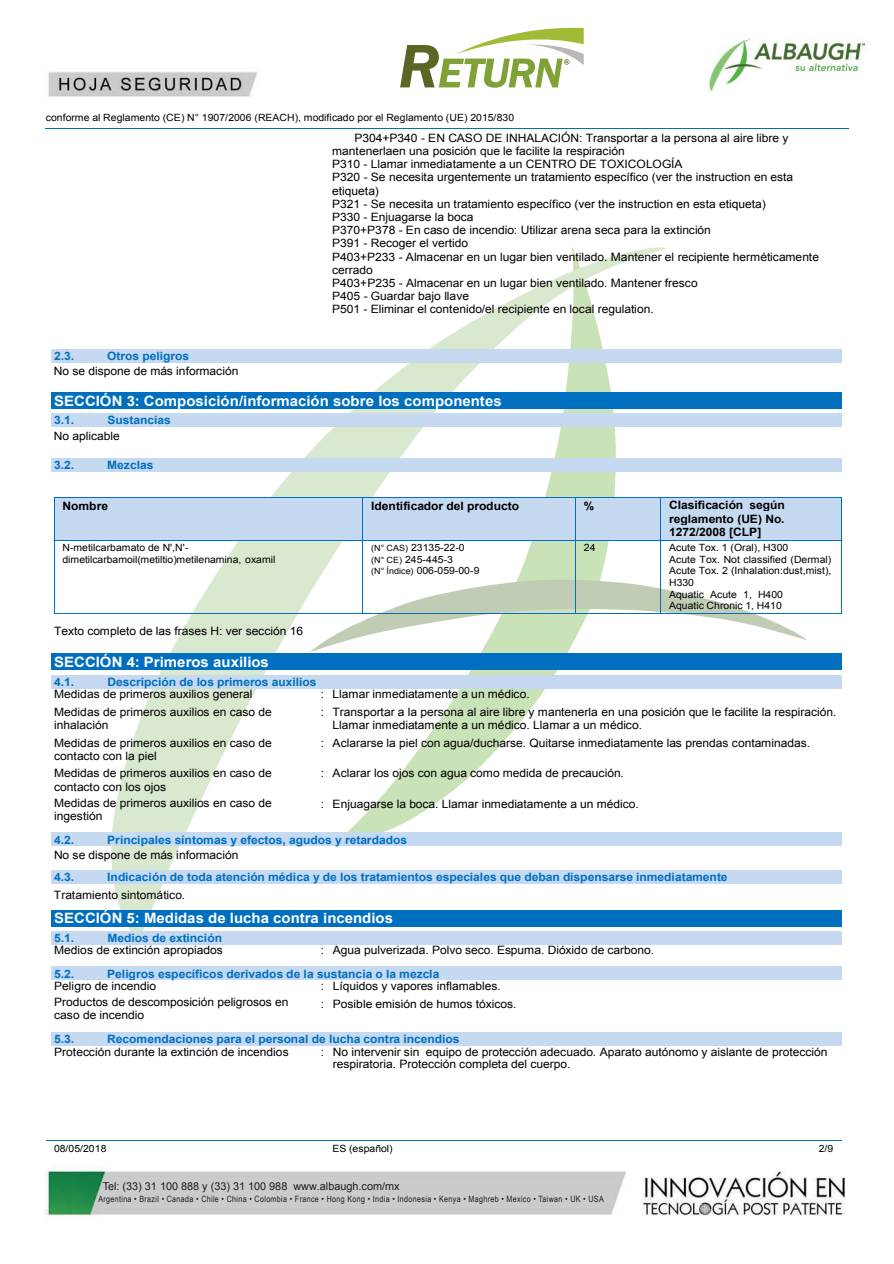
<style>
.page{position:relative;width:894px;height:1264px;background:#fff}
.page>*{position:absolute;margin:0;border:0;box-sizing:border-box;transform-origin:0 0}
.t1{font:700 14.25px "Arial";color:#fff;scale:1.05 1}
.t2{font:11.55px/13.2px "Arial";letter-spacing:-.005em;color:#000;scale:1.05 1}
.t3{font:11.55px/13px "Arial";letter-spacing:-.005em;color:#000}
.t4{font:700 11.55px "Arial";color:#006fc0;scale:1.05 1}
.t5{font:700 11.55px/13.2px "Arial";letter-spacing:-.005em;color:#000;text-align:justify;scale:1.05 1}
.t6{font:700 11.55px "Arial";letter-spacing:-.005em;color:#000}
.t7{font:10.8px "Arial";color:#1d1d1b}
.t8{font:9.9px/11.6px "Arial";color:#000;scale:1.05 1}
.t9{font:8.7px "Arial Narrow";letter-spacing:.04em;color:#1d1d1b}
.s1{font-size:8.55px}
</style>
<div class="page">
<img style="left:44px;top:1140px;width:802px;height:81px">
<img style="left:48px;top:28px;width:817px;height:101px">
<svg style="left:111px;top:247px;width:556px;height:684px"></svg>
<svg style="left:400px;top:27px;width:183px;height:61px"></svg>
<hr style="left:45px;top:128px;width:803px;height:1px;background:#006fc0">
<hr style="left:46px;top:1139px;width:795px;height:1px;background:#006fc0">
<div style="left:52px;top:349px;width:789px;height:13px;background:#c5d9f0"></div>
<div style="left:52px;top:392px;width:789px;height:16px;background:#006fc0"></div>
<div style="left:52px;top:413px;width:789px;height:13px;background:#c5d9f0"></div>
<div style="left:52px;top:458px;width:789px;height:13px;background:#c5d9f0"></div>
<div style="left:52px;top:653px;width:789px;height:16px;background:#006fc0"></div>
<div style="left:52px;top:674px;width:789px;height:14px;background:#c5d9f0"></div>
<div style="left:52px;top:832px;width:789px;height:13px;background:#c5d9f0"></div>
<div style="left:52px;top:909px;width:789px;height:17px;background:#006fc0"></div>
<div style="left:52px;top:931px;width:789px;height:13px;background:#c5d9f0"></div>
<div style="left:52px;top:966px;width:789px;height:13px;background:#c5d9f0"></div>
<div style="left:52px;top:1032px;width:789px;height:13px;background:#c5d9f0"></div>
<div style="left:54px;top:497px;width:308px;height:42px;background:#c5d9f0"></div>
<div style="left:363px;top:497px;width:212px;height:42px;background:#c5d9f0"></div>
<div style="left:575px;top:497px;width:85px;height:42px;background:#c5d9f0"></div>
<div style="left:661px;top:497px;width:180px;height:42px;background:#c5d9f0"></div>
<hr style="left:54px;top:496px;width:308px;height:1px;background:#006fc0">
<hr style="left:363px;top:496px;width:212px;height:1px;background:#006fc0">
<hr style="left:576px;top:496px;width:84px;height:1px;background:#006fc0">
<hr style="left:661px;top:496px;width:180px;height:1px;background:#006fc0">
<hr style="left:54px;top:497px;width:1px;height:42px;background:#006fc0">
<hr style="left:362px;top:497px;width:1px;height:42px;background:#006fc0">
<hr style="left:575px;top:497px;width:1px;height:42px;background:#006fc0">
<hr style="left:660px;top:497px;width:1px;height:42px;background:#006fc0">
<hr style="left:841px;top:497px;width:1px;height:42px;background:#006fc0">
<hr style="left:54px;top:539px;width:308px;height:1px;background:#006fc0">
<hr style="left:363px;top:539px;width:212px;height:1px;background:#006fc0">
<hr style="left:576px;top:539px;width:84px;height:1px;background:#006fc0">
<hr style="left:661px;top:539px;width:180px;height:1px;background:#006fc0">
<hr style="left:54px;top:540px;width:1px;height:72px;background:#006fc0">
<hr style="left:54px;top:612px;width:308px;height:1px;background:#006fc0">
<hr style="left:362px;top:540px;width:1px;height:72px;background:#006fc0">
<hr style="left:575px;top:540px;width:1px;height:72px;background:#006fc0">
<hr style="left:660px;top:540px;width:1px;height:72px;background:#006fc0">
<svg style="left:310px;top:579px;width:497px;height:73px"></svg>
<hr style="left:661px;top:612px;width:180px;height:1px;background:#006fc0">
<hr style="left:841px;top:540px;width:1px;height:72px;background:#006fc0">
<div style="left:52px;top:869px;width:789px;height:14px;background:#c5d9f0"></div>
<p class="t8" style="left:46px;top:112px;width:447px">conforme al Reglamento (CE) N° 1907/2006 (REACH), modificado por el Reglamento (UE) 2015/830</p>
<p class="t2" style="left:332px;top:131px;width:465px;text-indent:22px">P304+P340 - EN CASO DE INHALACIÓN: Transportar a la persona al aire libre y mantenerlaen una posición que le facilite la respiración<br>P310 - Llamar inmediatamente a un CENTRO DE TOXICOLOGÍA<br>P320 - Se necesita urgentemente un tratamiento específico (ver the instruction en esta etiqueta)<br>P321 - Se necesita un tratamiento específico (ver the instruction en esta etiqueta)<br>P330 - Enjuagarse la boca<br>P370+P378 - En caso de incendio: Utilizar arena seca para la extinción<br>P391 - Recoger el vertido<br>P403+P233 - Almacenar en un lugar bien ventilado. Mantener el recipiente herméticamente cerrado<br>P403+P235 - Almacenar en un lugar bien ventilado. Mantener fresco<br>P405 - Guardar bajo llave<br>P501 - Eliminar el contenido/el recipiente en local regulation.</p>
<p class="t4" style="left:54px;top:348px;width:21px">2.3.</p>
<p class="t4" style="left:107px;top:348px;width:80px">Otros peligros</p>
<p class="t1" style="left:54px;top:391px;width:427px">SECCIÓN 3: Composición/información sobre los componentes</p>
<p class="t4" style="left:54px;top:412px;width:21px">3.1.</p>
<p class="t4" style="left:107px;top:412px;width:62px">Sustancias</p>
<p class="t4" style="left:54px;top:457px;width:21px">3.2.</p>
<p class="t4" style="left:107px;top:457px;width:46px">Mezclas</p>
<p class="t2" style="left:54px;top:365px;width:177px">No se dispone de más información</p>
<p class="t2" style="left:54px;top:429px;width:64px">No aplicable</p>
<p class="t5" style="left:62px;top:499px;width:45px">Nombre</p>
<p class="t5" style="left:371px;top:499px;width:142px">Identificador del producto</p>
<p class="t6" style="left:583px;top:498px;width:12px">%</p>
<p class="t5" style="left:669px;top:499px;width:111px">Clasificación según reglamento (UE) No.<br>1272/2008 [CLP]</p>
<p class="t8" style="left:62px;top:542px;width:204px">N-metilcarbamato de N',N'- dimetilcarbamoil(metiltio)metilenamina, oxamil</p>
<p class="t8" style="left:371px;top:542px;width:105px"><span class="s1">(N° CAS)</span> 23135-22-0 <span class="s1">(N° CE)</span> 245-445-3<br><span class="s1">(N° Índice)</span> 006-059-00-9</p>
<p class="t8" style="left:583px;top:542px;width:13px">24</p>
<p class="t8" style="left:669px;top:542px;width:156px">Acute Tox. 1 (Oral), H300<br>Acute Tox. Not classified (Dermal)<br>Acute Tox. 2 (Inhalation:dust,mist),<br>H330<br>Aquatic Acute 1, H400<br>Aquatic Chronic 1, H410</p>
<p class="t2" style="left:54px;top:624px;width:239px">Texto completo de las frases H: ver sección 16</p>
<p class="t1" style="left:54px;top:652px;width:206px">SECCIÓN 4: Primeros auxilios</p>
<p class="t4" style="left:54px;top:674px;width:21px">4.1.</p>
<p class="t4" style="left:107px;top:674px;width:201px">Descripción de los primeros auxilios</p>
<p class="t2" style="left:54px;top:687px;width:190px">Medidas de primeros auxilios general</p>
<p class="t3" style="left:321px;top:687px;width:210px">: Llamar inmediatamente a un médico.</p>
<p class="t2" style="left:54px;top:705px;width:209px">Medidas de primeros auxilios en caso de inhalación</p>
<p class="t3" style="left:332px;top:705px;width:505px;text-indent:-12px">: Transportar a la persona al aire libre y mantenerla en una posición que le facilite la respiración.<br>Llamar inmediatamente a un médico. Llamar a un médico.</p>
<p class="t2" style="left:54px;top:736px;width:209px">Medidas de primeros auxilios en caso de contacto con la piel</p>
<p class="t3" style="left:321px;top:736px;width:490px">: Aclararse la piel con agua/ducharse. Quitarse inmediatamente las prendas contaminadas.</p>
<p class="t2" style="left:54px;top:766px;width:209px">Medidas de primeros auxilios en caso de contacto con los ojos</p>
<p class="t3" style="left:321px;top:766px;width:304px">: Aclarar los ojos con agua como medida de precaución.</p>
<p class="t2" style="left:54px;top:796px;width:209px">Medidas de primeros auxilios en caso de ingestión</p>
<p class="t3" style="left:321px;top:797px;width:319px">: Enjuagarse la boca. Llamar inmediatamente a un médico.</p>
<p class="t2" style="left:54px;top:848px;width:177px">No se dispone de más información</p>
<p class="t2" style="left:54px;top:888px;width:126px">Tratamiento sintomático.</p>
<p class="t4" style="left:54px;top:831px;width:21px">4.2.</p>
<p class="t4" style="left:107px;top:831px;width:287px">Principales síntomas y efectos, agudos y retardados</p>
<p class="t4" style="left:54px;top:868px;width:21px">4.3.</p>
<p class="t4" style="left:107px;top:868px;width:592px">Indicación de toda atención médica y de los tratamientos especiales que deban dispensarse inmediatamente</p>
<p class="t1" style="left:54px;top:908px;width:324px">SECCIÓN 5: Medidas de lucha contra incendios</p>
<p class="t4" style="left:54px;top:930px;width:21px">5.1.</p>
<p class="t4" style="left:107px;top:930px;width:111px">Medios de extinción</p>
<p class="t4" style="left:54px;top:965px;width:21px">5.2.</p>
<p class="t4" style="left:107px;top:965px;width:318px">Peligros específicos derivados de la sustancia o la mezcla</p>
<p class="t2" style="left:54px;top:943px;width:162px">Medios de extinción apropiados</p>
<p class="t3" style="left:320px;top:943px;width:335px">: Agua pulverizada. Polvo seco. Espuma. Dióxido de carbono.</p>
<p class="t2" style="left:54px;top:979px;width:99px">Peligro de incendio</p>
<p class="t3" style="left:321px;top:979px;width:181px">: Líquidos y vapores inflamables.</p>
<p class="t2" style="left:54px;top:995px;width:225px">Productos de descomposición peligrosos en caso de incendio</p>
<p class="t3" style="left:321px;top:996px;width:197px">: Posible emisión de humos tóxicos.</p>
<p class="t2" style="left:54px;top:1044px;width:225px">Protección durante la extinción de incendios</p>
<p class="t3" style="left:333px;top:1045px;width:496px;line-height:12.1px;text-indent:-12px">: No intervenir sin equipo de protección adecuado. Aparato autónomo y aislante de protección respiratoria. Protección completa del cuerpo.</p>
<p class="t4" style="left:54px;top:1031px;width:21px">5.3.</p>
<p class="t4" style="left:107px;top:1031px;width:337px">Recomendaciones para el personal de lucha contra incendios</p>
<p class="t8" style="left:54px;top:1142px;width:51px">08/05/2018</p>
<p class="t8" style="left:332px;top:1142px;width:59px">ES (español)</p>
<p class="t8" style="left:818px;top:1142px;width:15px">2/9</p>
<p class="t7" style="left:103px;top:1178px;width:298px">Tel: (33) 31 100 888 y (33) 31 100 988 www.albaugh.com/mx</p>
<p class="t9" style="left:98px;top:1192px;width:507px">Argentina • Brazil • Canada • Chile • China • Colombia • France • Hong Kong • India • Indonesia • Kenya • Maghreb • Mexico • Taiwan • UK • USA</p>
</div>
